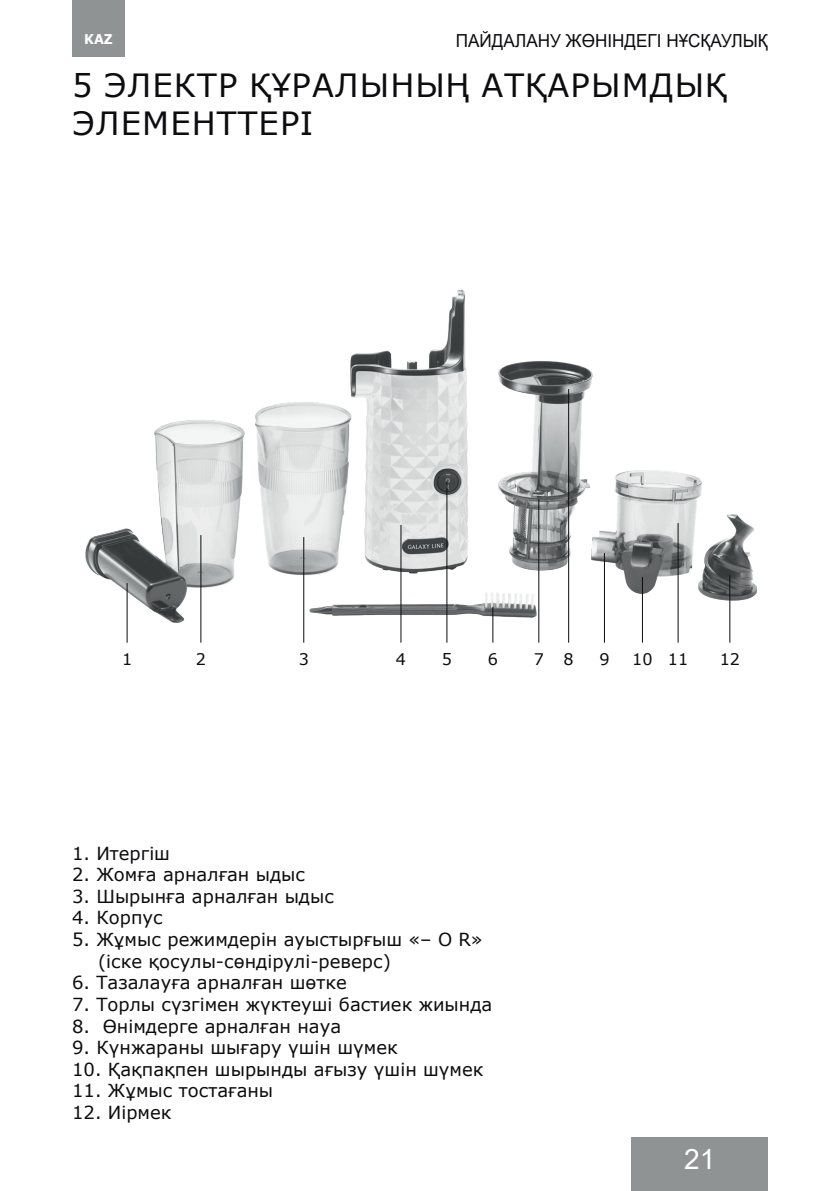
<style>
.page{position:relative;width:840px;height:1191px;background:#fff}
.page>*{position:absolute;margin:0;border:0;box-sizing:border-box;transform-origin:0 0}
.Заголовок{font:32px/38.4px "Verdana";letter-spacing:.035em;color:#0d0d10}
.t1{font:28px "Arial";color:#fff}
.Текст{font:18px/21.6px "Verdana";color:#0d0d10}
.t2{font:18px "Arial";color:#0d0d10;scale:.95 1}
.t3{font:16px "Verdana";color:#0d0d10}
.t4{font:700 13.6px "Verdana";color:#fff;scale:.95 1}
</style>
<div class="page">
<div style="left:72px;top:0;width:53px;height:57px;background:#909394"></div>
<div style="left:631px;top:1137px;width:136px;height:54px;background:#909394"></div>
<img style="left:85px;top:290px;width:670px;height:333px">
<hr style="left:126px;top:583px;width:1px;height:59px;background:#0d0d10">
<hr style="left:200px;top:535px;width:1px;height:107px;background:#0d0d10">
<hr style="left:303px;top:537px;width:1px;height:105px;background:#0d0d10">
<hr style="left:492px;top:607px;width:1px;height:35px;background:#0d0d10">
<hr style="left:400px;top:525px;width:1px;height:117px;background:#0d0d10">
<hr style="left:446px;top:481px;width:1px;height:161px;background:#0d0d10">
<hr style="left:538px;top:499px;width:1px;height:143px;background:#0d0d10">
<hr style="left:568px;top:389px;width:1px;height:253px;background:#0d0d10">
<hr style="left:677px;top:523px;width:1px;height:119px;background:#0d0d10">
<hr style="left:603px;top:553px;width:1px;height:89px;background:#0d0d10">
<hr style="left:641px;top:577px;width:1px;height:65px;background:#0d0d10">
<hr style="left:729px;top:575px;width:1px;height:67px;background:#0d0d10">
<p class="t2" style="left:455px;top:29px;width:330px">ПАЙДАЛАНУ ЖӨНІНДЕГІ НҰСҚАУЛЫҚ</p>
<p class="Заголовок" style="left:72px;top:65px;width:656px">5 ЭЛЕКТР ҚҰРАЛЫНЫҢ АТҚАРЫМДЫҚ<br>ЭЛЕМЕНТТЕРI</p>
<p class="t4" style="left:84px;top:30px;width:32px">KAZ</p>
<p class="t3" style="left:122px;top:648px;width:12px">1</p>
<p class="t3" style="left:196px;top:648px;width:12px">2</p>
<p class="t3" style="left:298px;top:648px;width:12px">3</p>
<p class="t3" style="left:395px;top:648px;width:12px">4</p>
<p class="t3" style="left:441px;top:648px;width:12px">5</p>
<p class="t3" style="left:487px;top:648px;width:12px">6</p>
<p class="t3" style="left:533px;top:648px;width:12px">7</p>
<p class="t3" style="left:563px;top:648px;width:12px">8</p>
<p class="t3" style="left:599px;top:648px;width:12px">9</p>
<p class="t3" style="left:632px;top:648px;width:22px">10</p>
<p class="t3" style="left:667px;top:648px;width:22px">11</p>
<p class="t3" style="left:719px;top:648px;width:22px">12</p>
<p class="Текст" style="left:72px;top:842px;width:99px">1. Итергіш</p>
<p class="Текст" style="left:72px;top:863px;width:234px">2. Жомға арналған ыдыс</p>
<p class="Текст" style="left:72px;top:885px;width:263px">3. Шырынға арналған ыдыс</p>
<p class="Текст" style="left:72px;top:907px;width:92px">4. Корпус</p>
<p class="Текст" style="left:98px;top:928px;width:386px;text-indent:-26px">5. Жұмыс режимдерін ауыстырғыш «– O R» (іске қосулы-сөндірулі-реверс)</p>
<p class="Текст" style="left:72px;top:971px;width:276px">6. Тазалауға арналған шөтке</p>
<p class="Текст" style="left:72px;top:993px;width:421px">7. Торлы сүзгімен жүктеуші бастиек жиында</p>
<p class="Текст" style="left:72px;top:1015px;width:270px">8. Өнімдерге арналған науа</p>
<p class="Текст" style="left:72px;top:1036px;width:327px">9. Күнжараны шығару үшін шүмек</p>
<p class="Текст" style="left:72px;top:1058px;width:413px">10. Қақпақпен шырынды ағызу үшін шүмек</p>
<p class="Текст" style="left:72px;top:1079px;width:202px">11. Жұмыс тостағаны</p>
<p class="Текст" style="left:72px;top:1101px;width:101px">12. Иірмек</p>
<h2 class="t1" style="left:683px;top:1140px;width:33px">21</h2>
</div>
